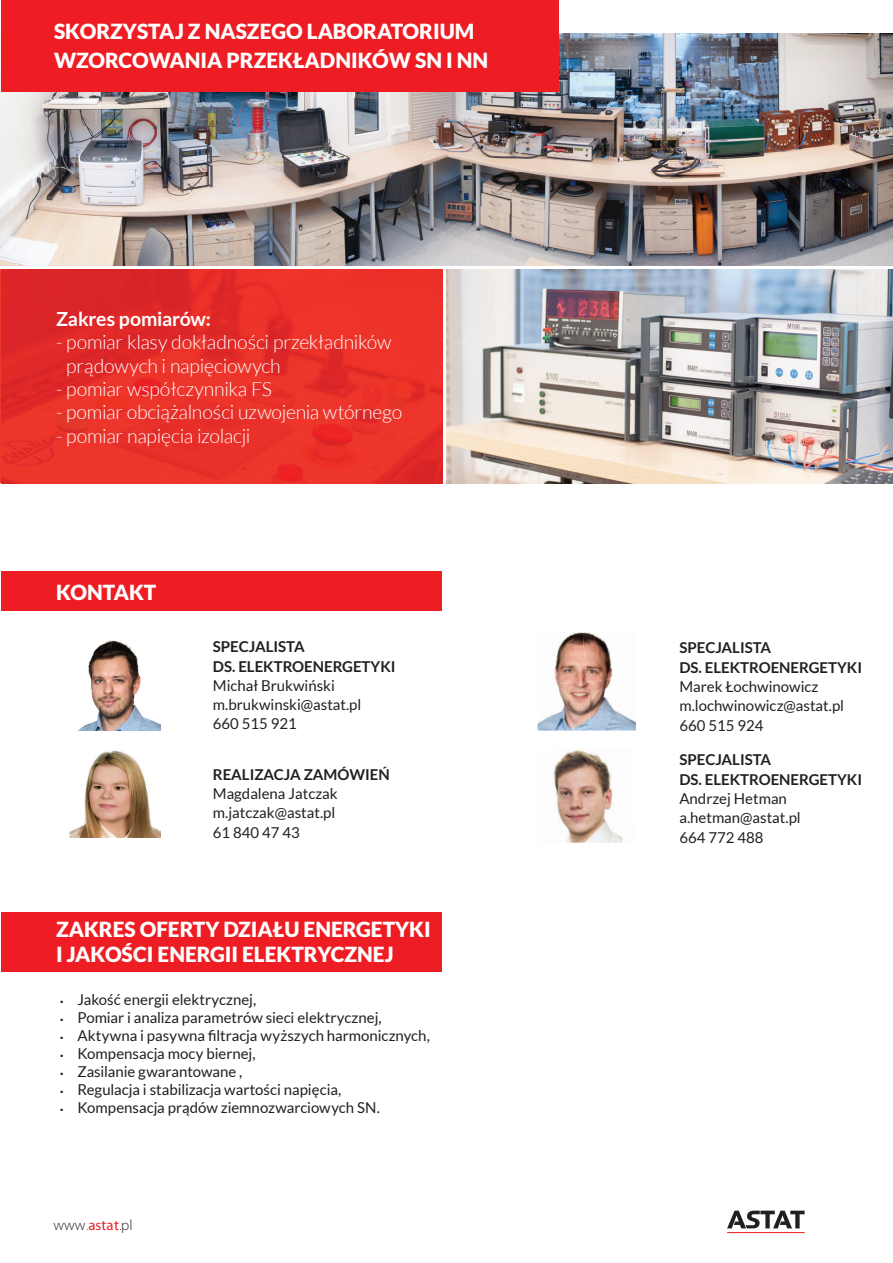
<style>
.page{position:relative;width:893px;height:1263px;background:#fff}
.page>*{position:absolute;margin:0;border:0;box-sizing:border-box;transform-origin:0 0}
.t1{font:900 20.85px/24.9px "Lato";color:#fff}
.t2{font:300 19.5px/23.4px "Lato";letter-spacing:-.01em;color:#fff}
.t3{font:700 19.5px "Lato";letter-spacing:-.01em;color:#fff}
.t4{font:15px/19.4px "Lato";color:#231f20}
.t5{font:700 15px/19.4px "Lato";color:#231f20}
.t6{font:300 14.7px "Myriad Pro";color:#231f20}
.s1{font-family:"Myriad Pro";font-stretch:semi-condensed;font-size:12px}
.s2{font-weight:400;color:#ee1d23}
</style>
<div class="page">
<div style="left:1px;top:572px;width:441px;height:39px;background:#ee1d23"></div>
<div style="left:1px;top:912px;width:441px;height:60px;background:#ee1d23"></div>
<img style="left:446px;top:269px;width:447px;height:214px">
<img style="left:0;top:33px;width:893px;height:233px">
<div style="left:1px;top:0;width:557px;height:91px;background:#ee1d23"></div>
<img style="left:1px;top:269px;width:441px;height:214px">
<img style="left:554px;top:632px;width:29px;height:49px">
<img style="left:583px;top:632px;width:30px;height:49px">
<img style="left:537px;top:681px;width:50px;height:50px">
<img style="left:587px;top:677px;width:49px;height:54px">
<img style="left:553px;top:750px;width:70px;height:93px">
<img style="left:78px;top:640px;width:83px;height:91px">
<img style="left:69px;top:750px;width:92px;height:88px">
<svg style="left:727px;top:1210px;width:78px;height:18px"></svg>
<hr style="left:727px;top:1232px;width:78px;height:1px;background:#ee1d23">
<h1 class="t1" style="left:54px;top:17px;width:436px;line-height:28.5px">SKORZYSTAJ Z NASZEGO LABORATORIUM<br>WZORCOWANIA PRZEKŁADNIKÓW SN I NN</h1>
<h2 class="t3" style="left:56px;top:307px;width:156px">Zakres pomiarów:</h2>
<h2 class="t2" style="left:66px;top:331px;width:327px;text-indent:-10px">- pomiar klasy dokładności przekładników prądowych i napięciowych</h2>
<h2 class="t2" style="left:56px;top:377px;width:218px">- pomiar współczynnika FS</h2>
<h2 class="t2" style="left:56px;top:401px;width:348px">- pomiar obciążalności uzwojenia wtórnego</h2>
<h2 class="t2" style="left:56px;top:424px;width:196px">- pomiar napięcia izolacji</h2>
<h1 class="t1" style="left:56px;top:579px;width:102px">KONTAKT</h1>
<p class="t5" style="left:213px;top:637px;width:184px">SPECJALISTA<br>DS. ELEKTROENERGETYKI</p>
<p class="t4" style="left:213px;top:676px;width:150px">Michał Brukwiński m.brukwinski@astat.pl<br>660 515 921</p>
<p class="t5" style="left:213px;top:764px;width:178px">REALIZACJA ZAMÓWIEŃ</p>
<p class="t4" style="left:213px;top:784px;width:126px">Magdalena Jatczak m.jatczak@astat.pl<br>61 840 47 43</p>
<h1 class="t1" style="left:56px;top:916px;width:376px">ZAKRES OFERTY DZIAŁU ENERGETYKI<br>I JAKOŚCI ENERGII ELEKTRYCZNEJ</h1>
<p class="t4" style="left:60px;top:989px;width:198px"><span class="s1">•</span> Jakość energii elektrycznej,</p>
<p class="t4" style="left:60px;top:1007px;width:323px"><span class="s1">•</span> Pomiar i analiza parametrów sieci elektrycznej,</p>
<p class="t4" style="left:60px;top:1025px;width:371px"><span class="s1">•</span> Aktywna i pasywna filtracja wyższych harmonicznych,</p>
<p class="t4" style="left:60px;top:1043px;width:197px"><span class="s1">•</span> Kompensacja mocy biernej,</p>
<p class="t4" style="left:60px;top:1061px;width:184px"><span class="s1">•</span> Zasilanie gwarantowane ,</p>
<p class="t4" style="left:60px;top:1079px;width:282px"><span class="s1">•</span> Regulacja i stabilizacja wartości napięcia,</p>
<p class="t4" style="left:60px;top:1097px;width:321px"><span class="s1">•</span> Kompensacja prądów ziemnozwarciowych SN.</p>
<p class="t6" style="left:54px;top:1217px;width:80px">www <span class="s2">astat</span> pl</p>
<p class="t5" style="left:679px;top:638px;width:184px">SPECJALISTA<br>DS. ELEKTROENERGETYKI</p>
<p class="t4" style="left:679px;top:677px;width:166px">Marek Łochwinowicz m.lochwinowicz@astat.pl<br>660 515 924</p>
<p class="t5" style="left:679px;top:750px;width:184px">SPECJALISTA<br>DS. ELEKTROENERGETYKI</p>
<p class="t4" style="left:679px;top:789px;width:123px">Andrzej Hetman a.hetman@astat.pl<br>664 772 488</p>
</div>
